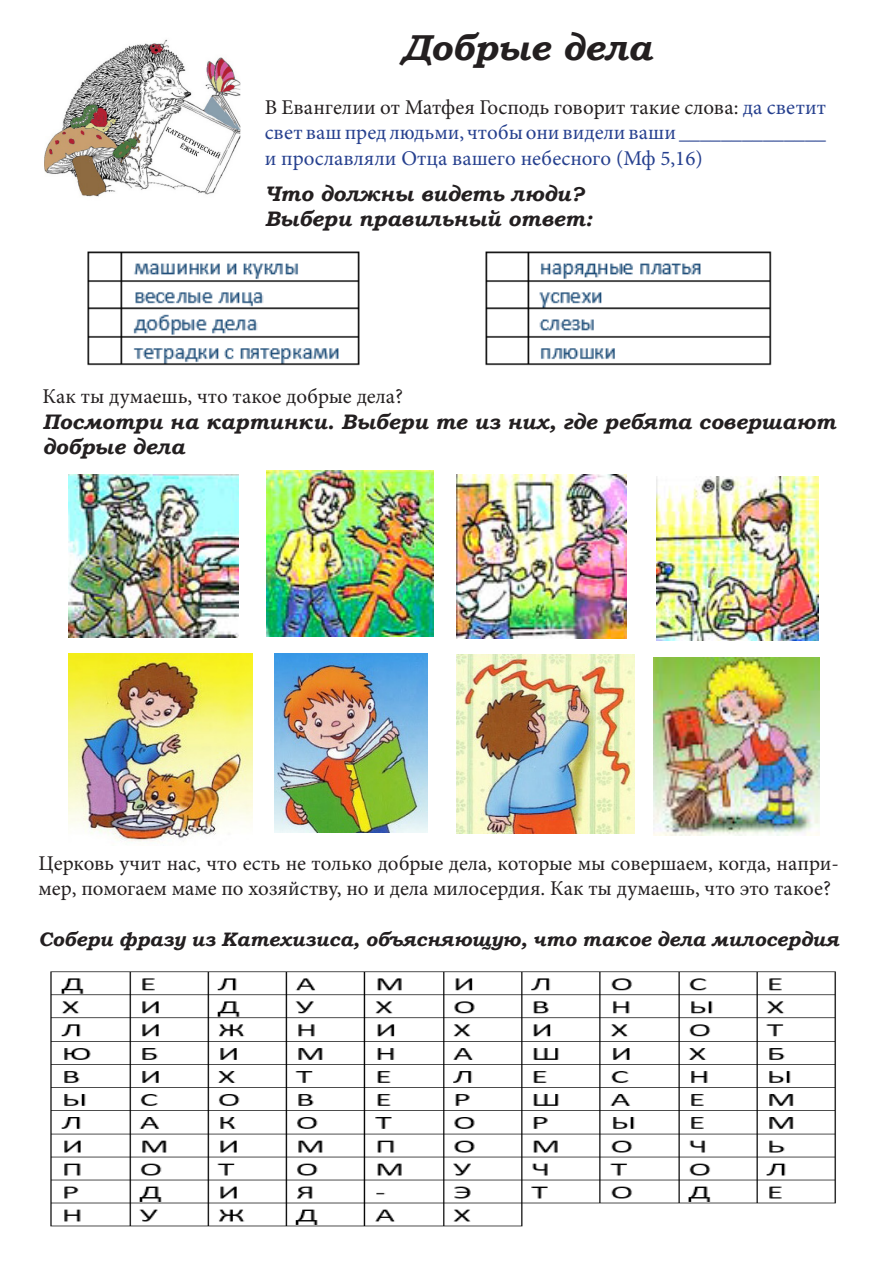
<style>
.page{position:relative;width:893px;height:1263px;background:#fff}
.page>*{position:absolute;margin:0;border:0;box-sizing:border-box;transform-origin:0 0}
.t1{font:italic 700 36px "Bookman Old Style";color:#231f20}
.t2{font:21px/25.2px "Minion Pro";color:#231f20}
.t3{font:21px/25.2px "Minion Pro";color:#253f8e;text-align:justify}
.t4{font:italic 700 21px/25.2px "Bookman Old Style";color:#231f20}
.t5{font:italic 700 19.5px "Bookman Old Style";color:#231f20}
.s1{color:#231f20}
</style>
<div class="page">
<img style="left:45px;top:39px;width:195px;height:158px">
<img style="left:87px;top:251px;width:685px;height:115px">
<img style="left:68px;top:474px;width:170px;height:164px">
<img style="left:657px;top:476px;width:162px;height:164px">
<img style="left:267px;top:471px;width:167px;height:166px">
<img style="left:456px;top:474px;width:170px;height:165px">
<img style="left:68px;top:654px;width:184px;height:188px">
<img style="left:274px;top:654px;width:153px;height:179px">
<img style="left:456px;top:655px;width:179px;height:178px">
<img style="left:654px;top:657px;width:166px;height:179px">
<img style="left:50px;top:971px;width:786px;height:256px">
<p class="t1" style="left:402px;top:21px;width:252px">Добрые дела</p>
<p class="t3" style="left:265px;top:95px;width:563px"><span class="s1">В Евангелии от Матфея Господь говорит такие слова:</span> да светит свет ваш пред людьми, чтобы они видели ваши ______________ и прославляли Отца вашего небесного (Мф 5,16)</p>
<p class="t4" style="left:265px;top:181px;width:321px">Что должны видеть люди?</p>
<p class="t4" style="left:265px;top:206px;width:329px">Выбери правильный ответ:</p>
<p class="t2" style="left:43px;top:384px;width:362px">Как ты думаешь, что такое добрые дела?</p>
<p class="t4" style="left:43px;top:408px;width:794px">Посмотри на картинки. Выбери те из них, где ребята совершают добрые дела</p>
<p class="t2" style="left:39px;top:851px;width:802px">Церковь учит нас, что есть не только добрые дела, которые мы совершаем, когда, напри&shy;мер, помогаем маме по хозяйству, но и дела милосердия. Как ты думаешь, что это такое?</p>
<p class="t5" style="left:39px;top:924px;width:802px">Собери фразу из Катехизиса, объясняющую, что такое дела милосердия</p>
</div>
